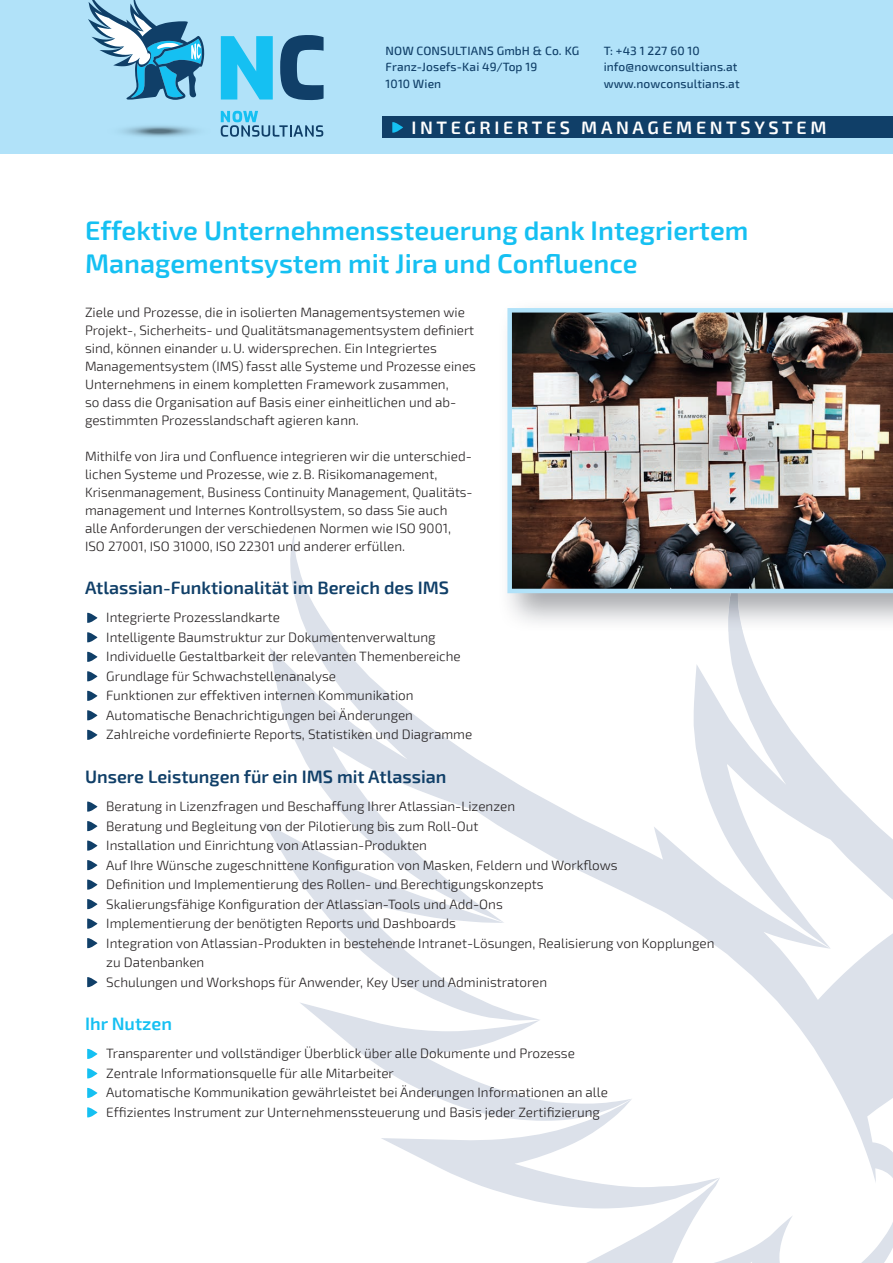
<style>
.page{position:relative;width:893px;height:1263px;background:#fff}
.page>*{position:absolute;margin:0;border:0;box-sizing:border-box;transform-origin:0 0}
.t1{font:600 27px/33px "Exo 2";color:#15c0f2}
.t2{font:600 18px "Exo 2";color:#103f68}
.t3{font:600 18px "Exo 2";letter-spacing:.2em;color:#fff}
.t4{font:600 18px "Exo 2";color:#15c0f2}
.t5{font:300 13.5px/19.5px "Exo 2";color:#231f20}
.t6{font:500 12px/16.5px "Exo 2";letter-spacing:.01em;color:#103f68}
</style>
<div class="page">
<svg style="left:270px;top:534px;width:623px;height:729px"></svg>
<div style="left:0;top:0;width:893px;height:153px;background:#b1e2f9"></div>
<svg style="left:221px;top:111px;width:102px;height:26px"></svg>
<svg style="left:280px;top:35px;width:44px;height:65px"></svg>
<svg style="left:221px;top:36px;width:52px;height:64px"></svg>
<svg style="left:88px;top:0;width:116px;height:100px"></svg>
<div style="left:383px;top:117px;width:510px;height:21px;background:#103f68"></div>
<svg style="left:392px;top:122px;width:11px;height:11px"></svg>
<img style="left:498px;top:534px;width:395px;height:98px">
<img style="left:728px;top:593px;width:15px;height:39px">
<img style="left:507px;top:308px;width:386px;height:285px">
<svg style="left:87px;top:612px;width:11px;height:11px"></svg>
<svg style="left:87px;top:632px;width:11px;height:11px"></svg>
<svg style="left:87px;top:651px;width:11px;height:11px"></svg>
<svg style="left:87px;top:671px;width:11px;height:11px"></svg>
<svg style="left:87px;top:690px;width:11px;height:11px"></svg>
<svg style="left:87px;top:710px;width:11px;height:11px"></svg>
<svg style="left:87px;top:729px;width:11px;height:11px"></svg>
<svg style="left:87px;top:801px;width:11px;height:11px"></svg>
<svg style="left:87px;top:821px;width:11px;height:11px"></svg>
<svg style="left:87px;top:840px;width:11px;height:11px"></svg>
<svg style="left:87px;top:860px;width:11px;height:11px"></svg>
<svg style="left:87px;top:879px;width:11px;height:11px"></svg>
<svg style="left:87px;top:899px;width:11px;height:11px"></svg>
<svg style="left:87px;top:918px;width:11px;height:11px"></svg>
<svg style="left:87px;top:938px;width:11px;height:11px"></svg>
<svg style="left:87px;top:977px;width:11px;height:11px"></svg>
<svg style="left:87px;top:1048px;width:11px;height:11px"></svg>
<svg style="left:87px;top:1068px;width:11px;height:11px"></svg>
<svg style="left:87px;top:1087px;width:11px;height:11px"></svg>
<svg style="left:87px;top:1107px;width:11px;height:11px"></svg>
<p class="t6" style="left:386px;top:42px;width:195px">NOW CONSULTIANS GmbH &amp; Co. KG<br>Franz-Josefs-Kai 49/Top 19<br>1010 Wien</p>
<p class="t6" style="left:604px;top:42px;width:137px">T: +43 1 227 60 10 info@nowconsultians.at www.nowconsultians.at</p>
<h2 class="t3" style="left:411px;top:117px;width:416px">INTEGRIERTES MANAGEMENTSYSTEM</h2>
<h1 class="t1" style="left:85px;top:215px;width:665px">Effektive Unternehmenssteuerung dank Integriertem<br>Managementsystem mit Jira und Confluence</h1>
<p class="t5" style="left:85px;top:303px;width:392px;line-height:18px">Ziele und Prozesse, die in isolierten Managementsystemen wie Projekt-, Sicherheits- und Qualitätsmanagementsystem definiert sind, können einander u. U. widersprechen. Ein Integriertes Managementsystem (IMS) fasst alle Systeme und Prozesse eines Unternehmens in einem kompletten Framework zusammen,<br>so dass die Organisation auf Basis einer einheitlichen und ab&shy;gestimmten Prozesslandschaft agieren kann.</p>
<p class="t5" style="left:85px;top:447px;width:389px;line-height:18px">Mithilfe von Jira und Confluence integrieren wir die unterschied&shy;lichen Systeme und Prozesse, wie z. B. Risikomanagement, Krisenmanagement, Business Continuity Management, Qualitäts&shy;management und Internes Kontrollsystem, so dass Sie auch alle Anforderungen der verschiedenen Normen wie ISO 9001, ISO 27001, ISO 31000, ISO 22301 und anderer erfüllen.</p>
<h2 class="t2" style="left:85px;top:577px;width:366px">Atlassian-Funktionalität im Bereich des IMS</h2>
<p class="t5" style="left:106px;top:608px;width:367px">Integrierte Prozesslandkarte<br>Intelligente Baumstruktur zur Dokumentenverwaltung Individuelle Gestaltbarkeit der relevanten Themenbereiche Grundlage für Schwachstellenanalyse<br>Funktionen zur effektiven internen Kommunikation Automatische Benachrichtigungen bei Änderungen Zahlreiche vordefinierte Reports, Statistiken und Diagramme</p>
<h2 class="t2" style="left:85px;top:766px;width:363px">Unsere Leistungen für ein IMS mit Atlassian</h2>
<p class="t5" style="left:106px;top:797px;width:610px">Beratung in Lizenzfragen und Beschaffung Ihrer Atlassian-Lizenzen<br>Beratung und Begleitung von der Pilotierung bis zum Roll-Out<br>Installation und Einrichtung von Atlassian-Produkten<br>Auf Ihre Wünsche zugeschnittene Konfiguration von Masken, Feldern und Workflows<br>Definition und Implementierung des Rollen- und Berechtigungskonzepts<br>Skalierungsfähige Konfiguration der Atlassian-Tools und Add-Ons<br>Implementierung der benötigten Reports und Dashboards<br>Integration von Atlassian-Produkten in bestehende Intranet-Lösungen, Realisierung von Kopplungen zu Datenbanken<br>Schulungen und Workshops für Anwender, Key User und Administratoren</p>
<h2 class="t4" style="left:85px;top:1013px;width:88px">Ihr Nutzen</h2>
<p class="t5" style="left:106px;top:1044px;width:503px">Transparenter und vollständiger Überblick über alle Dokumente und Prozesse Zentrale Informationsquelle für alle Mitarbeiter<br>Automatische Kommunikation gewährleistet bei Änderungen Informationen an alle Effizientes Instrument zur Unternehmenssteuerung und Basis jeder Zertifizierung</p>
</div>
